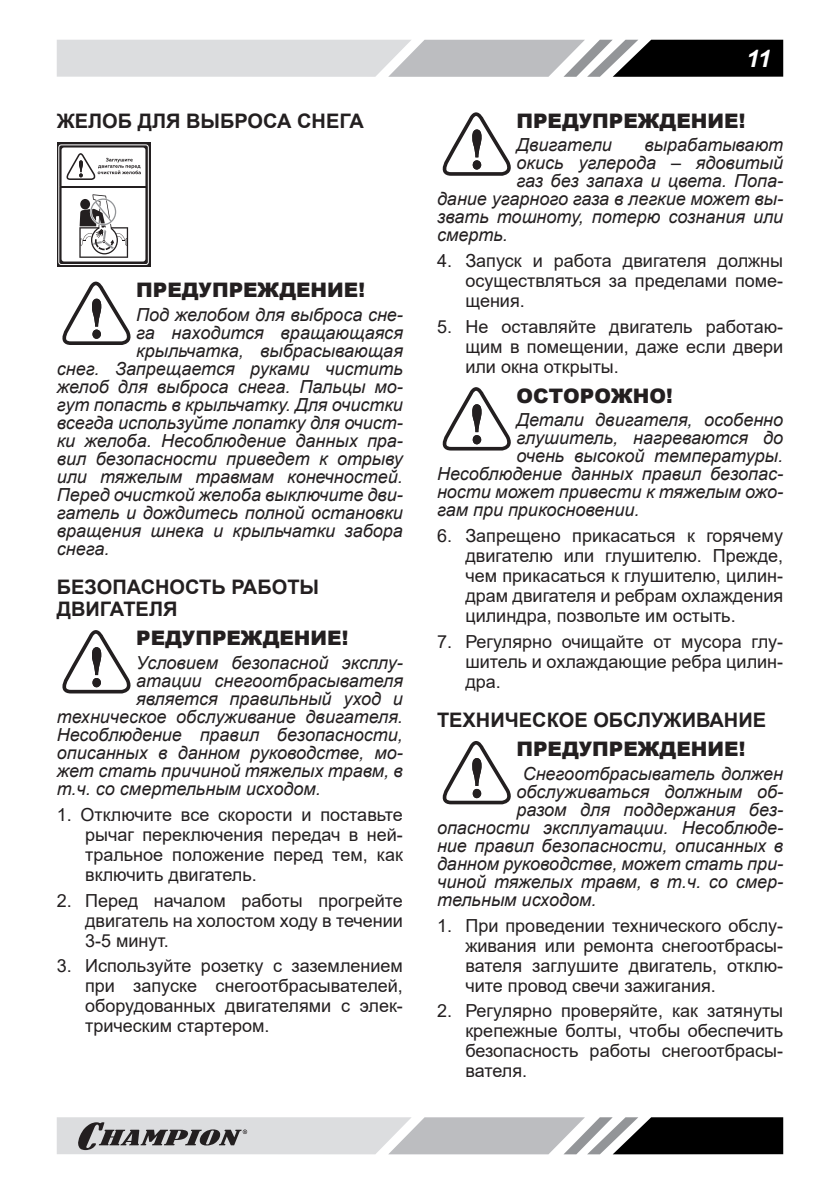
<style>
.page{position:relative;width:840px;height:1191px;background:#fff}
.page>*{position:absolute;margin:0;border:0;box-sizing:border-box;transform-origin:0 0}
.t1{font:italic 700 24px "Arial";color:#fff}
.Заголовок2{font:700 20px/22px "Arial";color:#231f20}
.ВНИМАНИЕ{font:900 20px "Arial";color:#231f20}
.ВНИМАНИЕ_ТЕКСТ{font:italic 18px "Arial";color:#231f20}
.Текст_список{font:18px/20px "Arial";color:#231f20;text-align:justify}
</style>
<div class="page">
<svg style="left:57px;top:40px;width:725px;height:37px;background:#a7a8aa"></svg>
<svg style="left:57px;top:1117px;width:725px;height:37px;background:#9c9d9e"></svg>
<svg style="left:57px;top:142px;width:94px;height:125px"></svg>
<div style="left:62px;top:147px;width:83px;height:114px;background:#fff;border-radius:3px"></div>
<hr style="left:60px;top:186px;width:87px;height:1px;background:#231f20">
<svg style="left:79px;top:194px;width:49px;height:64px"></svg>
<div style="left:58px;top:145px;width:90px;height:120px;border:1px solid #fff;border-radius:3px"></div>
<svg style="left:66px;top:153px;width:75px;height:27px"></svg>
<svg style="left:62px;top:282px;width:69px;height:63px"></svg>
<svg style="left:62px;top:630px;width:69px;height:63px"></svg>
<svg style="left:442px;top:112px;width:69px;height:64px"></svg>
<svg style="left:442px;top:387px;width:69px;height:63px"></svg>
<svg style="left:442px;top:741px;width:69px;height:63px"></svg>
<p class="Заголовок2" style="left:57px;top:110px;width:308px">ЖЕЛОБ ДЛЯ ВЫБРОСА СНЕГА</p>
<p class="ВНИМАНИЕ" style="left:136px;top:275px;width:230px">ПРЕДУПРЕЖДЕНИЕ!</p>
<p class="ВНИМАНИЕ_ТЕКСТ" style="left:136px;top:303px;width:268px">Под желобом для выброса сне-</p>
<p class="ВНИМАНИЕ_ТЕКСТ" style="left:136px;top:321px;width:268px">га находится вращающаяся</p>
<p class="ВНИМАНИЕ_ТЕКСТ" style="left:136px;top:339px;width:268px">крыльчатка, выбрасывающая</p>
<p class="ВНИМАНИЕ_ТЕКСТ" style="left:57px;top:357px;width:347px">снег. Запрещается руками чистить</p>
<p class="ВНИМАНИЕ_ТЕКСТ" style="left:57px;top:375px;width:347px">желоб для выброса снега. Пальцы мо-</p>
<p class="ВНИМАНИЕ_ТЕКСТ" style="left:57px;top:393px;width:347px">гут попасть в крыльчатку. Для очистки</p>
<p class="ВНИМАНИЕ_ТЕКСТ" style="left:57px;top:411px;width:347px">всегда используйте лопатку для очист-</p>
<p class="ВНИМАНИЕ_ТЕКСТ" style="left:57px;top:429px;width:347px">ки желоба. Несоблюдение данных пра-</p>
<p class="ВНИМАНИЕ_ТЕКСТ" style="left:57px;top:447px;width:347px">вил безопасности приведет к отрыву</p>
<p class="ВНИМАНИЕ_ТЕКСТ" style="left:57px;top:465px;width:347px">или тяжелым травмам конечностей.</p>
<p class="ВНИМАНИЕ_ТЕКСТ" style="left:57px;top:483px;width:347px">Перед очисткой желоба выключите дви-</p>
<p class="ВНИМАНИЕ_ТЕКСТ" style="left:57px;top:501px;width:347px">гатель и дождитесь полной остановки</p>
<p class="ВНИМАНИЕ_ТЕКСТ" style="left:57px;top:519px;width:347px">вращения шнека и крыльчатки забора</p>
<p class="ВНИМАНИЕ_ТЕКСТ" style="left:57px;top:537px;width:54px">снега.</p>
<p class="Заголовок2" style="left:57px;top:576px;width:264px">БЕЗОПАСНОСТЬ РАБОТЫ<br>ДВИГАТЕЛЯ</p>
<p class="ВНИМАНИЕ" style="left:136px;top:624px;width:213px">РЕДУПРЕЖДЕНИЕ!</p>
<p class="ВНИМАНИЕ_ТЕКСТ" style="left:136px;top:651px;width:268px">Условием безопасной эксплу-</p>
<p class="ВНИМАНИЕ_ТЕКСТ" style="left:136px;top:669px;width:268px">атации снегоотбрасывателя</p>
<p class="ВНИМАНИЕ_ТЕКСТ" style="left:136px;top:687px;width:268px">является правильный уход и</p>
<p class="ВНИМАНИЕ_ТЕКСТ" style="left:57px;top:705px;width:347px">техническое обслуживание двигателя.</p>
<p class="ВНИМАНИЕ_ТЕКСТ" style="left:57px;top:723px;width:347px">Несоблюдение правил безопасности,</p>
<p class="ВНИМАНИЕ_ТЕКСТ" style="left:57px;top:741px;width:347px">описанных в данном руководстве, мо-</p>
<p class="ВНИМАНИЕ_ТЕКСТ" style="left:57px;top:759px;width:347px">жет стать причиной тяжелых травм, в</p>
<p class="ВНИМАНИЕ_ТЕКСТ" style="left:57px;top:777px;width:265px">т.ч. со смертельным исходом.</p>
<p class="Текст_список" style="left:85px;top:804px;width:319px;text-indent:-28px">1. Отключите все скорости и поставьте рычаг переключения передач в ней&shy;тральное положение перед тем, как включить двигатель.</p>
<p class="Текст_список" style="left:85px;top:890px;width:319px;text-indent:-28px">2. Перед началом работы прогрейте двигатель на холостом ходу в течении 3-5 минут.</p>
<p class="Текст_список" style="left:85px;top:955px;width:319px;text-indent:-28px">3. Используйте розетку с заземлением при запуске снегоотбрасывателей, оборудованных двигателями с элек&shy;трическим стартером.</p>
<h1 class="t1" style="left:745px;top:42px;width:26px">11</h1>
<p class="ВНИМАНИЕ" style="left:516px;top:106px;width:230px">ПРЕДУПРЕЖДЕНИЕ!</p>
<p class="ВНИМАНИЕ_ТЕКСТ" style="left:516px;top:133px;width:97px">Двигатели</p>
<p class="ВНИМАНИЕ_ТЕКСТ" style="left:644px;top:133px;width:140px">вырабатывают</p>
<p class="ВНИМАНИЕ_ТЕКСТ" style="left:516px;top:151px;width:268px">окись углерода – ядовитый</p>
<p class="ВНИМАНИЕ_ТЕКСТ" style="left:516px;top:169px;width:268px">газ без запаха и цвета. Попа-</p>
<p class="ВНИМАНИЕ_ТЕКСТ" style="left:437px;top:187px;width:347px">дание угарного газа в легкие может вы-</p>
<p class="ВНИМАНИЕ_ТЕКСТ" style="left:437px;top:205px;width:347px">звать тошноту, потерю сознания или</p>
<p class="ВНИМАНИЕ_ТЕКСТ" style="left:437px;top:223px;width:72px">смерть.</p>
<p class="Текст_список" style="left:465px;top:251px;width:319px;text-indent:-28px">4. Запуск и работа двигателя должны осуществляться за пределами поме&shy;щения.</p>
<p class="Текст_список" style="left:465px;top:316px;width:319px;text-indent:-28px">5. Не оставляйте двигатель работаю&shy;щим в помещении, даже если двери или окна открыты.</p>
<p class="ВНИМАНИЕ" style="left:516px;top:381px;width:158px">ОСТОРОЖНО!</p>
<p class="ВНИМАНИЕ_ТЕКСТ" style="left:516px;top:408px;width:268px">Детали двигателя, особенно</p>
<p class="ВНИМАНИЕ_ТЕКСТ" style="left:516px;top:426px;width:268px">глушитель, нагреваются до</p>
<p class="ВНИМАНИЕ_ТЕКСТ" style="left:516px;top:444px;width:268px">очень высокой температуры.</p>
<p class="ВНИМАНИЕ_ТЕКСТ" style="left:437px;top:462px;width:347px">Несоблюдение данных правил безопас-</p>
<p class="ВНИМАНИЕ_ТЕКСТ" style="left:437px;top:480px;width:347px">ности может привести к тяжелым ожо-</p>
<p class="ВНИМАНИЕ_ТЕКСТ" style="left:437px;top:498px;width:204px">гам при прикосновении.</p>
<p class="Текст_список" style="left:465px;top:525px;width:319px;text-indent:-28px">6. Запрещено прикасаться к горячему двигателю или глушителю. Прежде, чем прикасаться к глушителю, цилин&shy;драм двигателя и ребрам охлаждения цилиндра, позвольте им остыть.</p>
<p class="Текст_список" style="left:465px;top:631px;width:319px;text-indent:-28px">7. Регулярно очищайте от мусора глу&shy;шитель и охлаждающие ребра цилин&shy;дра.</p>
<p class="Заголовок2" style="left:437px;top:709px;width:330px">ТЕХНИЧЕСКОЕ ОБСЛУЖИВАНИЕ</p>
<p class="ВНИМАНИЕ" style="left:516px;top:734px;width:230px">ПРЕДУПРЕЖДЕНИЕ!</p>
<p class="ВНИМАНИЕ_ТЕКСТ" style="left:522px;top:762px;width:262px">Снегоотбрасыватель должен</p>
<p class="ВНИМАНИЕ_ТЕКСТ" style="left:516px;top:780px;width:268px">обслуживаться должным об-</p>
<p class="ВНИМАНИЕ_ТЕКСТ" style="left:516px;top:798px;width:268px">разом для поддержания без-</p>
<p class="ВНИМАНИЕ_ТЕКСТ" style="left:437px;top:816px;width:347px">опасности эксплуатации. Несоблюде-</p>
<p class="ВНИМАНИЕ_ТЕКСТ" style="left:437px;top:834px;width:347px">ние правил безопасности, описанных в</p>
<p class="ВНИМАНИЕ_ТЕКСТ" style="left:437px;top:852px;width:347px">данном руководстве, может стать при-</p>
<p class="ВНИМАНИЕ_ТЕКСТ" style="left:437px;top:870px;width:347px">чиной тяжелых травм, в т.ч. со смер-</p>
<p class="ВНИМАНИЕ_ТЕКСТ" style="left:437px;top:888px;width:161px">тельным исходом.</p>
<p class="Текст_список" style="left:465px;top:915px;width:319px;text-indent:-28px">1. При проведении технического обслу&shy;живания или ремонта снегоотбрасы&shy;вателя заглушите двигатель, отклю&shy;чите провод свечи зажигания.</p>
<p class="Текст_список" style="left:465px;top:1001px;width:319px;text-indent:-28px">2. Регулярно проверяйте, как затянуты крепежные болты, чтобы обеспечить безопасность работы снегоотбрасы&shy;вателя.</p>
</div>
